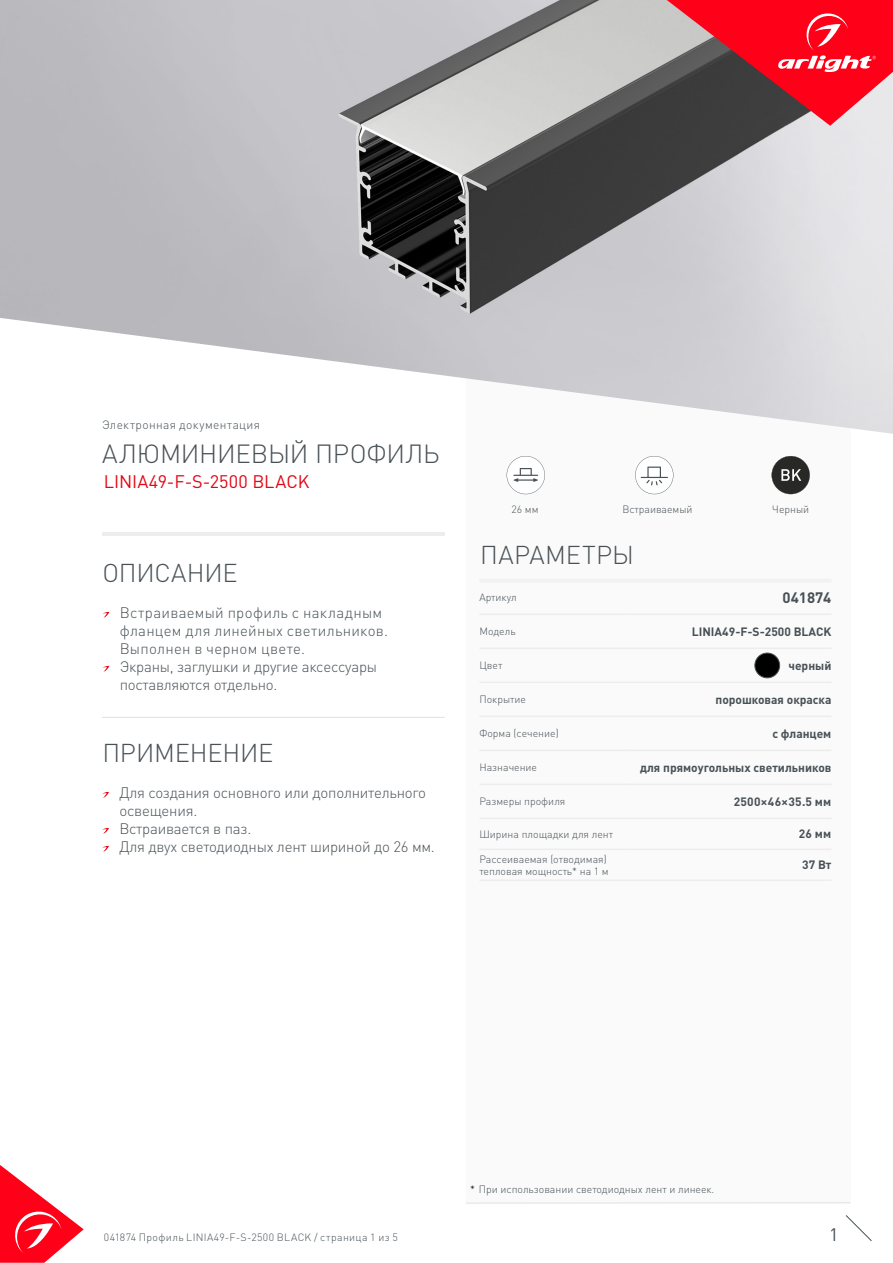
<style>
.page{position:relative;width:893px;height:1263px;background:#fff}
.page>*{position:absolute;margin:0;border:0;box-sizing:border-box;transform-origin:0 0}
.t1{font:300 25.95px "DIN Pro";letter-spacing:-.01em;color:#485156}
.t2{font:300 25.5px "DIN Pro";letter-spacing:-.005em;color:#485156}
.t3{font:300 25.5px "DIN Pro";letter-spacing:.015em;color:#485156}
.t4{font:18px "DIN Pro";color:#e30613}
.t5{font:18px "DIN Pro";color:#485156}
.t6{font:300 15px/18px "DIN Pro";letter-spacing:.015em;color:#485156}
.t7{font:300 15px/18px "DIN Pro";letter-spacing:-.015em;color:#485156}
.t8{font:700 15px "DIN Pro";color:#485156}
.t9{font:700 12px "DIN Pro";color:#485156}
.t10{font:300 12px "DIN Pro";letter-spacing:.03em;color:#485156}
.t11{font:700 12px "DIN Pro";letter-spacing:.025em;color:#485156}
.t12{font:300 10.5px/12.6px "DIN Pro";color:#485156}
.t13{font:300 10.5px "DIN Pro";letter-spacing:.035em;color:#485156}
.s1{color:#000}
</style>
<div class="page">
<svg style="left:0;top:1165px;width:84px;height:98px"></svg>
<svg style="left:845px;top:1215px;width:27px;height:26px"></svg>
<div style="left:466px;top:250px;width:384px;height:953px;background:#fafafa"></div>
<svg style="left:635px;top:456px;width:38px;height:38px"></svg>
<hr style="left:102px;top:533px;width:342px;height:3px;background:#ededed">
<hr style="left:466px;top:1202px;width:384px;height:1px;background:#e3e3e3">
<img style="left:0;top:0;width:893px;height:434px">
<svg style="left:667px;top:0;width:226px;height:126px"></svg>
<svg style="left:103px;top:612px;width:6px;height:6px"></svg>
<svg style="left:103px;top:666px;width:6px;height:6px"></svg>
<svg style="left:102px;top:792px;width:7px;height:6px"></svg>
<svg style="left:102px;top:828px;width:7px;height:6px"></svg>
<svg style="left:102px;top:846px;width:7px;height:6px"></svg>
<hr style="left:102px;top:717px;width:343px;height:1px;background:#e3e3e3">
<div style="left:755px;top:653px;width:25px;height:25px;background:#000;border-radius:50%"></div>
<div style="left:754px;top:653px;width:26px;height:25px;border:1px solid #485156;border-radius:50%"></div>
<svg style="left:507px;top:456px;width:38px;height:38px"></svg>
<svg style="left:772px;top:456px;width:38px;height:38px"></svg>
<hr style="left:479px;top:579px;width:148px;height:3px;background:#f2f2f2">
<hr style="left:627px;top:579px;width:204px;height:3px;background:#f2f2f2">
<hr style="left:479px;top:613px;width:148px;height:2px;background:#ededed">
<hr style="left:627px;top:613px;width:204px;height:2px;background:#ededed">
<hr style="left:479px;top:647px;width:148px;height:2px;background:#ededed">
<hr style="left:627px;top:647px;width:204px;height:2px;background:#ededed">
<hr style="left:479px;top:681px;width:148px;height:2px;background:#ededed">
<hr style="left:627px;top:681px;width:204px;height:2px;background:#ededed">
<hr style="left:479px;top:715px;width:148px;height:2px;background:#ededed">
<hr style="left:627px;top:715px;width:204px;height:2px;background:#ededed">
<hr style="left:479px;top:750px;width:148px;height:1px;background:#ededed">
<hr style="left:627px;top:750px;width:204px;height:1px;background:#ededed">
<hr style="left:479px;top:784px;width:148px;height:1px;background:#ededed">
<hr style="left:627px;top:784px;width:204px;height:1px;background:#ededed">
<hr style="left:479px;top:818px;width:148px;height:1px;background:#ededed">
<hr style="left:627px;top:818px;width:204px;height:1px;background:#ededed">
<hr style="left:479px;top:848px;width:148px;height:2px;background:#ededed">
<hr style="left:627px;top:848px;width:204px;height:2px;background:#ededed">
<hr style="left:479px;top:879px;width:148px;height:2px;background:#ededed">
<hr style="left:627px;top:879px;width:204px;height:2px;background:#ededed">
<p class="t10" style="left:102px;top:417px;width:160px">Электронная документация</p>
<h1 class="t1" style="left:102px;top:436px;width:339px">АЛЮМИНИЕВЫЙ ПРОФИЛЬ</h1>
<h3 class="t4" style="left:104px;top:470px;width:207px">LINIA49-F-S-2500 BLACK</h3>
<h2 class="t2" style="left:102px;top:555px;width:137px">ОПИСАНИЕ</h2>
<h3 class="t6" style="left:120px;top:602px;width:270px">Встраиваемый профиль с накладным фланцем для линейных светильников.<br>Выполнен в черном цвете.<br>Экраны, заглушки и другие аксессуары поставляются отдельно.</h3>
<h2 class="t2" style="left:102px;top:735px;width:172px">ПРИМЕНЕНИЕ</h2>
<h3 class="t7" style="left:119px;top:782px;width:317px">Для создания основного или дополнительного освещения.<br>Встраивается в паз.<br>Для двух светодиодных лент шириной до 26 мм.</h3>
<p class="t12" style="left:511px;top:502px;width:29px">26 мм</p>
<p class="t12" style="left:622px;top:502px;width:72px">Встраиваемый</p>
<p class="t12" style="left:772px;top:502px;width:38px">Черный</p>
<h2 class="t3" style="left:480px;top:537px;width:155px">ПАРАМЕТРЫ</h2>
<p class="t12" style="left:479px;top:591px;width:39px">Артикул</p>
<h3 class="t8" style="left:783px;top:587px;width:50px">041874</h3>
<p class="t12" style="left:479px;top:625px;width:38px">Модель</p>
<p class="t9" style="left:692px;top:623px;width:141px">LINIA49-F-S-2500 BLACK</p>
<p class="t12" style="left:479px;top:659px;width:24px">Цвет</p>
<p class="t9" style="left:788px;top:657px;width:44px">черный</p>
<p class="t12" style="left:479px;top:693px;width:48px">Покрытие</p>
<p class="t9" style="left:715px;top:691px;width:117px">порошковая окраска</p>
<p class="t12" style="left:479px;top:727px;width:81px">Форма (сечение)</p>
<p class="t9" style="left:772px;top:725px;width:61px">с фланцем</p>
<p class="t12" style="left:479px;top:761px;width:59px">Назначение</p>
<p class="t9" style="left:640px;top:759px;width:193px">для прямоугольных светильников</p>
<p class="t12" style="left:479px;top:795px;width:87px">Размеры профиля</p>
<p class="t11" style="left:734px;top:793px;width:99px">2500×46×35.5 мм</p>
<p class="t12" style="left:479px;top:827px;width:135px">Ширина площадки для лент</p>
<p class="t9" style="left:799px;top:826px;width:34px">26 мм</p>
<p class="t12" style="left:479px;top:852px;width:131px">Рассеиваемая (отводимая) тепловая мощность* на 1 м</p>
<p class="t9" style="left:802px;top:857px;width:31px">37 Вт</p>
<p class="t12" style="left:470px;top:1183px;width:246px"><span class="s1">*</span> При использовании светодиодных лент и линеек.</p>
<p class="t13" style="left:104px;top:1230px;width:296px">041874 Профиль LINIA49-F-S-2500 BLACK / страница 1 из 5</p>
<h3 class="t5" style="left:829px;top:1222px;width:11px">1</h3>
</div>
